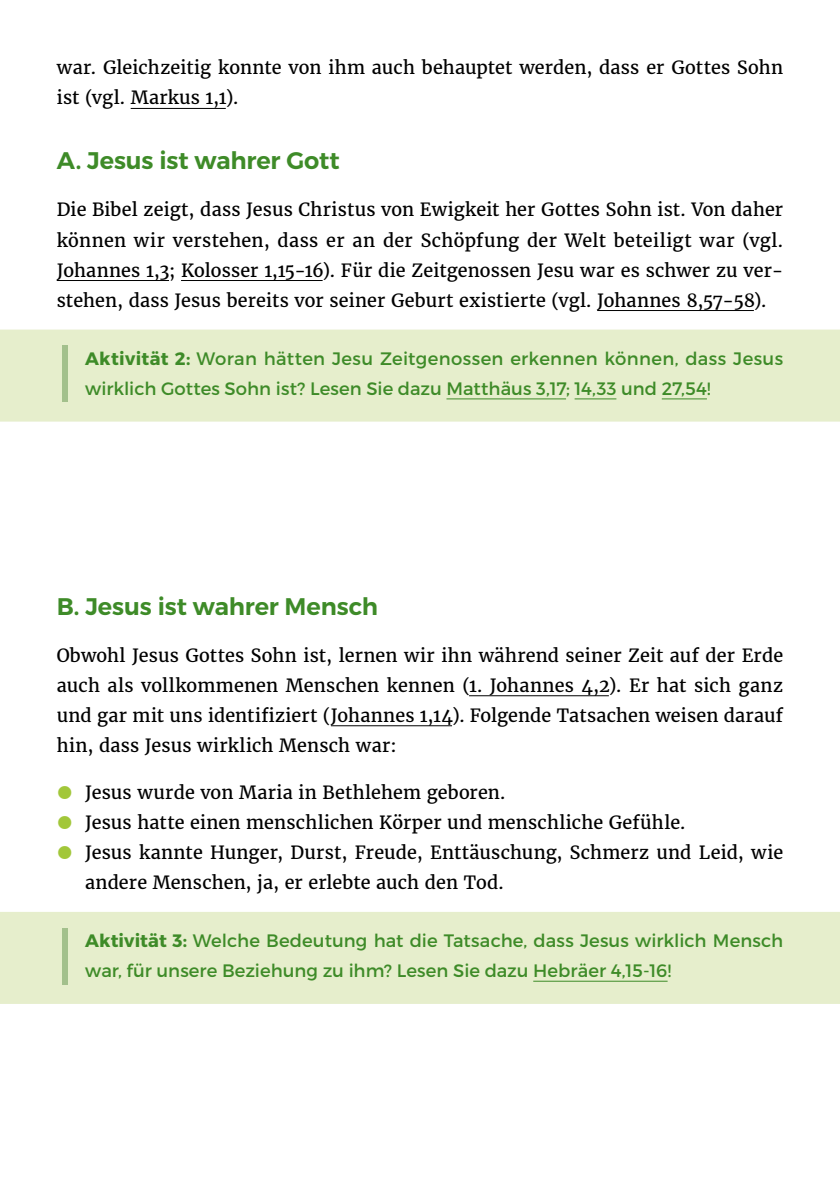
<style>
.page{position:relative;width:840px;height:1191px;background:#fff}
.page>*{position:absolute;margin:0;border:0;box-sizing:border-box;transform-origin:0 0}
.t1{font:60.8px "Montserrat";color:#a3c08c}
.t2{font:600 24px "Montserrat";letter-spacing:-.005em;color:#3e8b28}
.t3{font:18px/30px "Merriweather";letter-spacing:.01em;color:#000}
.t4{font:18px/30px "Montserrat";letter-spacing:.005em;color:#3e8b28}
.s1{font-weight:700}
</style>
<div class="page">
<hr style="left:131px;top:108px;width:95px;height:1px;background:#000">
<hr style="left:57px;top:280px;width:112px;height:1px;background:#000">
<hr style="left:181px;top:280px;width:141px;height:1px;background:#000">
<hr style="left:597px;top:310px;width:156px;height:1px;background:#000">
<div style="left:0;top:329px;width:839px;height:92px;background:#e6eecc"></div>
<hr style="left:446px;top:398px;width:119px;height:1px;background:#3e8b28">
<hr style="left:574px;top:398px;width:42px;height:1px;background:#3e8b28">
<hr style="left:661px;top:398px;width:45px;height:1px;background:#3e8b28">
<hr style="left:469px;top:695px;width:139px;height:1px;background:#000">
<hr style="left:331px;top:725px;width:121px;height:1px;background:#000">
<div style="left:0;top:912px;width:839px;height:92px;background:#e6eecc"></div>
<hr style="left:533px;top:980px;width:134px;height:1px;background:#3e8b28">
<p class="t3" style="left:57px;top:53px;width:727px">war. Gleichzeitig konnte von ihm auch behauptet werden, dass er Gottes Sohn ist (vgl. Markus 1,1).</p>
<h2 class="t2" style="left:57px;top:146px;width:284px">A. Jesus ist wahrer Gott</h2>
<p class="t3" style="left:57px;top:195px;width:727px;text-align:justify">Die Bibel zeigt, dass Jesus Christus von Ewigkeit her Gottes Sohn ist. Von daher können wir verstehen, dass er an der Schöpfung der Welt beteiligt war (vgl.<br>Johannes 1,3; Kolosser 1,15-16). Für die Zeitgenossen Jesu war es schwer zu ver&shy;stehen, dass Jesus bereits vor seiner Geburt existierte (vgl. Johannes 8,57-58).</p>
<h1 class="t1" style="left:57px;top:336px;width:18px">|</h1>
<p class="t4" style="left:85px;top:343px;width:699px"><span class="s1">Aktivität 2:</span> Woran hätten Jesu Zeitgenossen erkennen können, dass Jesus wirklich Gottes Sohn ist? Lesen Sie dazu Matthäus 3,17; 14,33 und 27,54!</p>
<h2 class="t2" style="left:57px;top:591px;width:322px">B. Jesus ist wahrer Mensch</h2>
<p class="t3" style="left:57px;top:640px;width:727px;text-align:justify">Obwohl Jesus Gottes Sohn ist, lernen wir ihn während seiner Zeit auf der Erde auch als vollkommenen Menschen kennen (1. Johannes 4,2). Er hat sich ganz und gar mit uns identifiziert (Johannes 1,14). Folgende Tatsachen weisen darauf hin, dass Jesus wirklich Mensch war:</p>
<p class="t3" style="left:85px;top:777px;width:699px">Jesus wurde von Maria in Bethlehem geboren.<br>Jesus hatte einen menschlichen Körper und menschliche Gefühle.<br>Jesus kannte Hunger, Durst, Freude, Enttäuschung, Schmerz und Leid, wie andere Menschen, ja, er erlebte auch den Tod.</p>
<h1 class="t1" style="left:57px;top:918px;width:18px">|</h1>
<p class="t4" style="left:85px;top:925px;width:699px"><span class="s1">Aktivität 3:</span> Welche Bedeutung hat die Tatsache, dass Jesus wirklich Mensch war, für unsere Beziehung zu ihm? Lesen Sie dazu Hebräer 4,15-16!</p>
</div>
